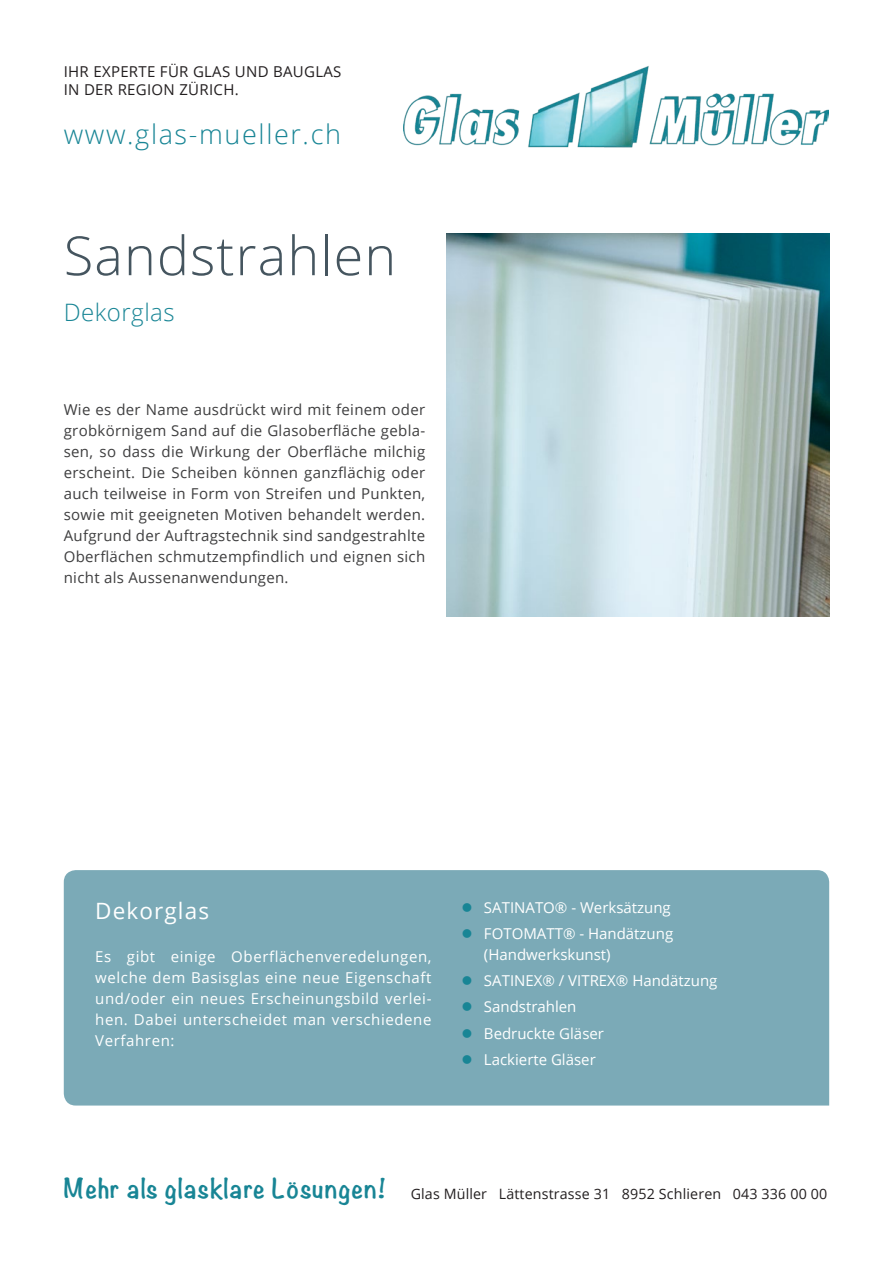
<style>
.page{position:relative;width:893px;height:1263px;background:#fff}
.page>*{position:absolute;margin:0;border:0;box-sizing:border-box;transform-origin:0 0}
.t1{font:300 54px "Open Sans";letter-spacing:.02em;color:#45555f}
.t2{font:300 27px "Open Sans";letter-spacing:.06em;color:#188595}
.t3{font:300 24px "Open Sans";letter-spacing:.02em;color:#188595}
.t4{font:22.5px "Open Sans";letter-spacing:.05em;color:#fff}
.t5{font:15px/21px "Open Sans";letter-spacing:.02em;color:#3e3e3f;text-align:justify}
.t6{font:15px/21px "Open Sans";color:#fff;text-align:justify}
.t7{font:15px/18px "Open Sans";letter-spacing:.02em;color:#231f20}
.t8{font:14.25px "Open Sans";letter-spacing:.01em;color:#231f20}
.s1{color:#188595}
.s2{font-family:"Noteworthy";font-weight:700;font-size:24px;color:#188595}
</style>
<div class="page">
<img style="left:403px;top:66px;width:426px;height:82px">
<div style="left:64px;top:870px;width:765px;height:235px;background:#7baab7"></div>
<img style="left:446px;top:234px;width:383px;height:383px">
<p class="t7" style="left:64px;top:62px;width:279px">IHR EXPERTE FÜR GLAS UND BAUGLAS<br>IN DER REGION ZÜRICH.</p>
<h2 class="t2" style="left:64px;top:116px;width:279px">www.glas-mueller.ch</h2>
<h1 class="t1" style="left:64px;top:219px;width:334px">Sandstrahlen</h1>
<h3 class="t3" style="left:64px;top:296px;width:112px">Dekorglas</h3>
<p class="t5" style="left:64px;top:399px;width:363px">Wie es der Name ausdrückt wird mit feinem oder grobkörnigem Sand auf die Glasoberfläche gebla&shy;sen, so dass die Wirkung der Oberfläche milchig erscheint. Die Scheiben können ganzflächig oder auch teilweise in Form von Streifen und Punkten, sowie mit geeigneten Motiven behandelt werden.<br>Aufgrund der Auftragstechnik sind sandgestrahlte Oberflächen schmutzempfindlich und eignen sich nicht als Aussenanwendungen.</p>
<h3 class="t4" style="left:95px;top:895px;width:115px">Dekorglas</h3>
<p class="t6" style="left:95px;top:946px;width:338px">Es gibt einige Oberflächenveredelungen, welche dem Basisglas eine neue Eigenschaft und/oder ein neues Erscheinungsbild verlei&shy;hen. Dabei unterscheidet man verschiedene Verfahren:</p>
<p class="t6" style="left:461px;top:897px;width:211px"><span class="s1">●</span> SATINATO® - Werksätzung</p>
<p class="t6" style="left:484px;top:923px;width:191px;text-indent:-22px"><span class="s1">●</span> FOTOMATT® - Handätzung (Handwerkskunst)</p>
<p class="t6" style="left:461px;top:970px;width:257px"><span class="s1">●</span> SATINEX® / VITREX® Handätzung</p>
<p class="t6" style="left:461px;top:996px;width:117px"><span class="s1">●</span> Sandstrahlen</p>
<p class="t6" style="left:461px;top:1022px;width:144px"><span class="s1">●</span> Bedruckte Gläser</p>
<p class="t6" style="left:461px;top:1048px;width:136px"><span class="s1">●</span> Lackierte Gläser</p>
<p class="t8" style="left:64px;top:1184px;width:765px"><span class="s2">Mehr als glasklare Lösungen!</span> Glas Müller Lättenstrasse 31 8952 Schlieren 043 336 00 00</p>
</div>
